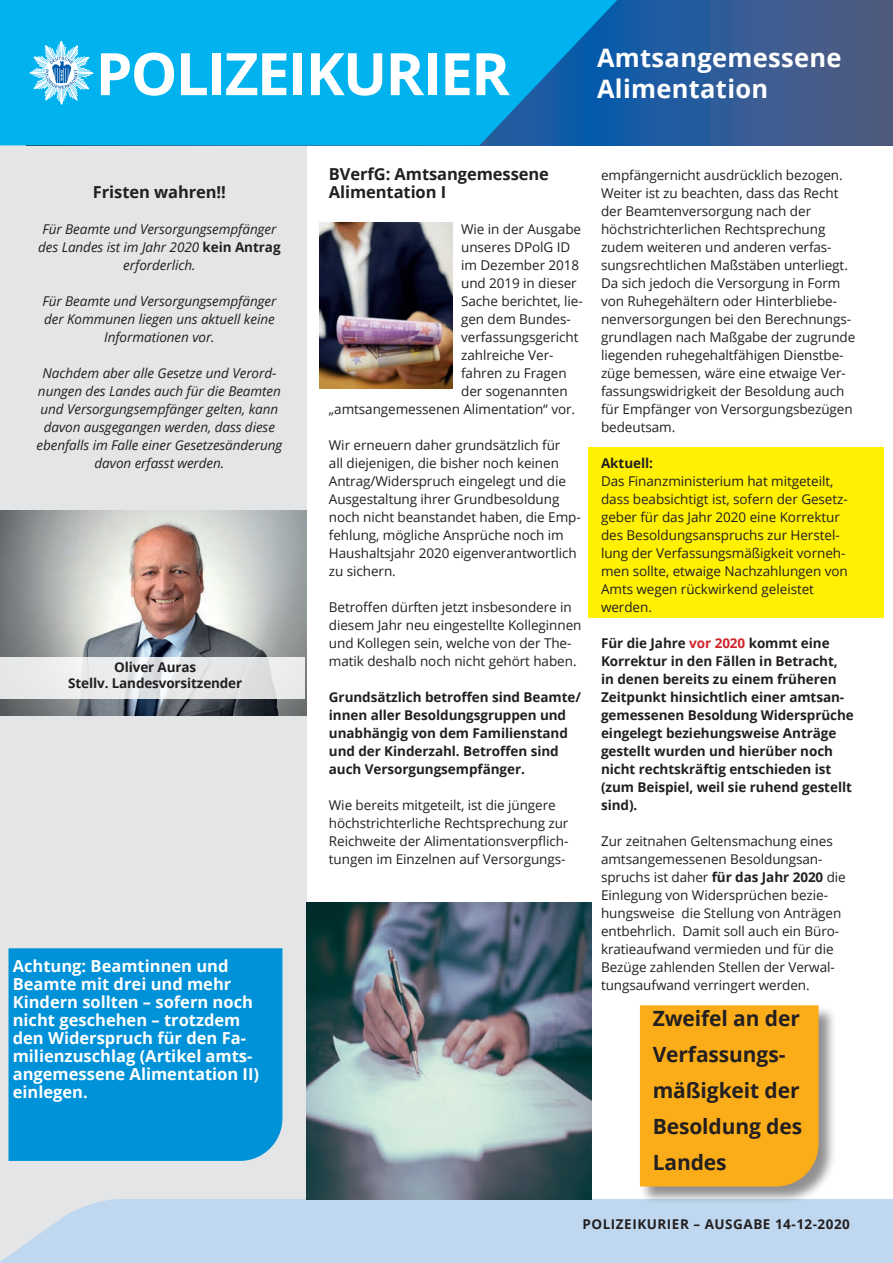
<style>
.page{position:relative;width:893px;height:1263px;background:#fff}
.page>*{position:absolute;margin:0;border:0;box-sizing:border-box;transform-origin:0 0}
.t1{font:700 58.65px "Open Sans";letter-spacing:-.03em;color:#fff}
.t2{font:700 25.5px "Open Sans";letter-spacing:.01em;color:#fff}
.t3{font:700 21px/36px "Open Sans";letter-spacing:-.005em;color:#231f20}
.t4{font:700 16.5px/18px "Open Sans";color:#fff}
.t5{font:700 16.5px/18px "Open Sans";letter-spacing:-.005em;color:#231f20}
.t6{font:13.5px/18px "Open Sans";letter-spacing:-.005em;color:#231f20}
.t7{font:700 13.5px/18px "Open Sans";letter-spacing:-.005em;color:#231f20}
.t8{font:italic 13.5px/18px "Open Sans";letter-spacing:-.005em;color:#231f20;text-align:center}
.t9{font:700 13.5px "Open Sans";letter-spacing:.04em;color:#231f20}
.s1{font-weight:700;font-style:normal}
.s2{color:#d1232a}
.s3{font-weight:700}
</style>
<div class="page">
<div style="left:588px;top:447px;width:296px;height:170px;background:#fff101"></div>
<div style="left:0;top:0;width:306px;height:1263px;background:#e4e5e7"></div>
<div style="left:0;top:1199px;width:893px;height:64px;background:#bfd8f0"></div>
<svg style="left:617px;top:0;width:276px;height:145px"></svg>
<svg style="left:0;top:0;width:617px;height:145px;fill:#00b2ee"></svg>
<svg style="left:29px;top:41px;width:65px;height:64px"></svg>
<img style="left:307px;top:903px;width:284px;height:296px">
<img style="left:319px;top:223px;width:134px;height:165px">
<div style="left:640px;top:1005px;width:196px;height:199px;background:#231f20;opacity:.5"></div>
<div style="left:640px;top:1005px;width:178px;height:181px;background:#faad19"></div>
<div style="left:9px;top:948px;width:273px;height:213px;background:#0092d8"></div>
<img style="left:0;top:511px;width:306px;height:205px">
<svg style="left:0;top:657px;width:305px;height:41px"></svg>
<h1 class="t1" style="left:96px;top:32px;width:416px">POLIZEIKURIER</h1>
<h2 class="t2" style="left:597px;top:39px;width:246px">Amtsangemessene</h2>
<h2 class="t2" style="left:597px;top:71px;width:173px">Alimentation</h2>
<p class="t5" style="left:93px;top:183px;width:135px">Fristen wahren!!</p>
<p class="t8" style="left:38px;top:220px;width:244px">Für Beamte und Versorgungsempfänger des Landes ist im Jahr 2020 <span class="s1">kein Antrag </span>erforderlich.</p>
<p class="t8" style="left:42px;top:292px;width:235px">Für Beamte und Versorgungsempfänger der Kommunen liegen uns aktuell keine<br>Informationen vor.</p>
<p class="t8" style="left:36px;top:364px;width:247px">Nachdem aber alle Gesetze und Verord&shy;nungen des Landes auch für die Beamten und Versorgungsempfänger gelten, kann davon ausgegangen werden, dass diese ebenfalls im Falle einer Gesetzesänderung davon erfasst werden.</p>
<p class="t7" style="left:68px;top:658px;width:176px;line-height:16.5px;text-align:center">Oliver Auras<br>Stellv. Landesvorsitzender</p>
<p class="t4" style="left:13px;top:957px;width:248px">Achtung: Beamtinnen und<br>Beamte mit drei und mehr<br>Kindern sollten – sofern noch nicht geschehen – trotzdem den Widerspruch für den Fa&shy;milienzuschlag (Artikel amts&shy;angemessene Alimentation II) einlegen.</p>
<p class="t5" style="left:329px;top:165px;width:222px">BVerfG: Amtsangemessene<br>Alimentation I</p>
<p class="t6" style="left:461px;top:220px;width:121px">Wie in der Ausgabe</p>
<p class="t6" style="left:461px;top:238px;width:111px">unseres DPolG ID</p>
<p class="t6" style="left:461px;top:256px;width:120px">im Dezember 2018</p>
<p class="t6" style="left:461px;top:274px;width:117px">und 2019 in dieser</p>
<p class="t6" style="left:461px;top:292px;width:123px">Sache berichtet, lie-</p>
<p class="t6" style="left:461px;top:310px;width:111px">gen dem Bundes-</p>
<p class="t6" style="left:461px;top:328px;width:119px">verfassungsgericht</p>
<p class="t6" style="left:461px;top:346px;width:94px">zahlreiche Ver-</p>
<p class="t6" style="left:461px;top:364px;width:107px">fahren zu Fragen</p>
<p class="t6" style="left:461px;top:382px;width:108px">der sogenannten</p>
<p class="t6" style="left:329px;top:400px;width:248px">„amtsangemessenen Alimentation“ vor.</p>
<p class="t6" style="left:329px;top:436px;width:253px">Wir erneuern daher grundsätzlich für<br>all diejenigen, die bisher noch keinen Antrag/Widerspruch eingelegt und die Ausgestaltung ihrer Grundbesoldung noch nicht beanstandet haben, die Emp&shy;fehlung, mögliche Ansprüche noch im Haushaltsjahr 2020 eigenverantwortlich zu sichern.</p>
<p class="t6" style="left:329px;top:598px;width:254px">Betroffen dürften jetzt insbesondere in diesem Jahr neu eingestellte Kolleginnen und Kollegen sein, welche von der The&shy;matik deshalb noch nicht gehört haben.</p>
<p class="t7" style="left:329px;top:688px;width:254px">Grundsätzlich betroffen sind Beamte/ innen aller Besoldungsgruppen und unabhängig von dem Familienstand und der Kinderzahl. Betroffen sind auch Versorgungsempfänger.</p>
<p class="t6" style="left:329px;top:796px;width:241px">Wie bereits mitgeteilt, ist die jüngere höchstrichterliche Rechtsprechung zur Reichweite der Alimentationsverpflich&shy;tungen im Einzelnen auf Versorgungs-</p>
<p class="t6" style="left:601px;top:166px;width:256px">empfängernicht ausdrücklich bezogen.<br>Weiter ist zu beachten, dass das Recht der Beamtenversorgung nach der höchstrichterlichen Rechtsprechung zudem weiteren und anderen verfas&shy;sungsrechtlichen Maßstäben unterliegt.<br>Da sich jedoch die Versorgung in Form von Ruhegehältern oder Hinterbliebe&shy;nenversorgungen bei den Berechnungs&shy;grundlagen nach Maßgabe der zugrunde liegenden ruhegehaltfähigen Dienstbe&shy;züge bemessen, wäre eine etwaige Ver&shy;fassungswidrigkeit der Besoldung auch für Empfänger von Versorgungsbezügen bedeutsam.</p>
<p class="t7" style="left:601px;top:454px;width:54px">Aktuell:</p>
<p class="t6" style="left:601px;top:472px;width:248px">Das Finanzministerium hat mitgeteilt, dass beabsichtigt ist, sofern der Gesetz&shy;geber für das Jahr 2020 eine Korrektur des Besoldungsanspruchs zur Herstel&shy;lung der Verfassungsmäßigkeit vorneh&shy;men sollte, etwaige Nachzahlungen von Amts wegen rückwirkend geleistet werden.</p>
<p class="t7" style="left:601px;top:634px;width:254px">Für die Jahre <span class="s2">vor 2020</span> kommt eine Korrektur in den Fällen in Betracht, in denen bereits zu einem früheren Zeitpunkt hinsichtlich einer amtsan&shy;gemessenen Besoldung Widersprüche eingelegt beziehungsweise Anträge gestellt wurden und hierüber noch nicht rechtskräftig entschieden ist (zum Beispiel, weil sie ruhend gestellt sind).</p>
<p class="t6" style="left:601px;top:832px;width:246px">Zur zeitnahen Geltensmachung eines amtsangemessenen Besoldungsan&shy;spruchs ist daher <span class="s3">für das Jahr 2020</span> die Einlegung von Widersprüchen bezie&shy;hungsweise die Stellung von Anträgen entbehrlich. Damit soll auch ein Büro&shy;kratieaufwand vermieden und für die Bezüge zahlenden Stellen der Verwal&shy;tungsaufwand verringert werden.</p>
<h3 class="t3" style="left:653px;top:1000px;width:151px">Zweifel an der<br>Verfassungs&shy;mäßigkeit der<br>Besoldung des<br>Landes</h3>
<p class="t9" style="left:583px;top:1214px;width:269px">POLIZEIKURIER – AUSGABE 14-12-2020</p>
</div>
